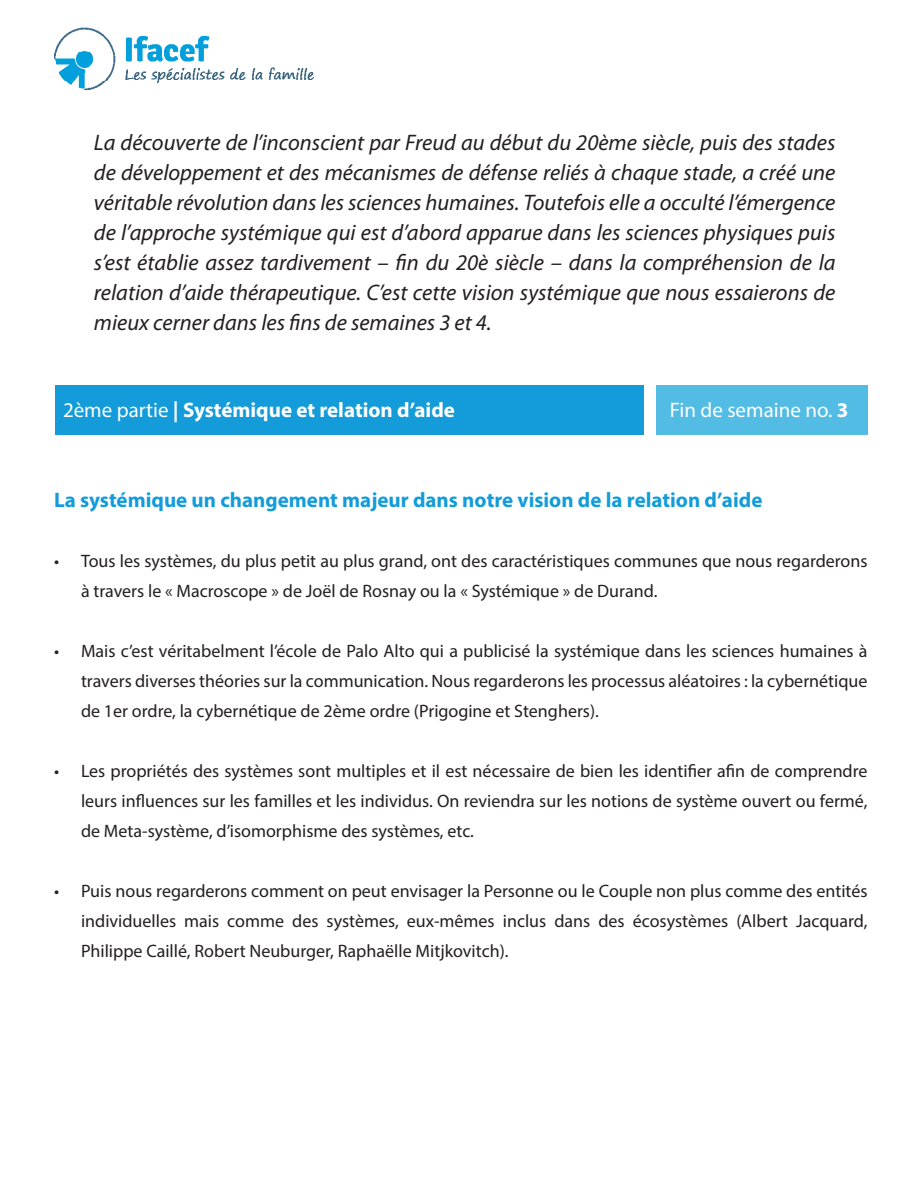
<style>
.page{position:relative;width:918px;height:1188px;background:#fff}
.page>*{position:absolute;margin:0;border:0;box-sizing:border-box;transform-origin:0 0}
.t1{font:italic 22.5px/30px "Myriad Pro";color:#231f20;text-align:justify}
.t2{font:700 21px "Myriad Pro";color:#139cd9}
.t3{font:700 21px "Myriad Pro";color:#fff}
.t4{font:21px "Myriad Pro";color:#fff}
.t5{font:18px/30px "Myriad Pro";color:#231f20;text-align:justify}
.s1{font-weight:400}
.s2{font-weight:700}
</style>
<div class="page">
<img style="left:54px;top:27px;width:260px;height:62px">
<div style="left:55px;top:385px;width:589px;height:50px;background:#139cd9"></div>
<div style="left:656px;top:385px;width:212px;height:50px;background:#52bce5"></div>
<p class="t1" style="left:94px;top:127px;width:743px">La découverte de l’inconscient par Freud au début du 20ème siècle, puis des stades de développement et des mécanismes de défense reliés à chaque stade, a créé une véritable révolution dans les sciences humaines. Toutefois elle a occulté l’émergence de l’approche systémique qui est d’abord apparue dans les sciences physiques puis s’est établie assez tardivement – fin du 20è siècle – dans la compréhension de la relation d’aide thérapeutique. C’est cette vision systémique que nous essaierons de mieux cerner dans les fins de semaines 3 et 4.</p>
<p class="t3" style="left:63px;top:396px;width:393px"><span class="s1">2ème partie</span> | Systémique et relation d’aide</p>
<p class="t4" style="left:670px;top:397px;width:180px">Fin de semaine no. <span class="s2">3</span></p>
<p class="t2" style="left:54px;top:486px;width:710px">La systémique un changement majeur dans notre vision de la relation d’aide</p>
<p class="t5" style="left:81px;top:545px;width:788px;text-indent:-27px">• Tous les systèmes, du plus petit au plus grand, ont des caractéristiques communes que nous regarderons à travers le « Macroscope » de Joël de Rosnay ou la « Systémique » de Durand.</p>
<p class="t5" style="left:81px;top:635px;width:788px;text-indent:-27px">• Mais c’est véritabelment l’école de Palo Alto qui a publicisé la systémique dans les sciences humaines à travers diverses théories sur la communication. Nous regarderons les processus aléatoires : la cybernétique de 1er ordre, la cybernétique de 2ème ordre (Prigogine et Stenghers).</p>
<p class="t5" style="left:81px;top:755px;width:788px;text-indent:-27px">• Les propriétés des systèmes sont multiples et il est nécessaire de bien les identifier afin de comprendre leurs influences sur les familles et les individus. On reviendra sur les notions de système ouvert ou fermé, de Meta-système, d’isomorphisme des systèmes, etc.</p>
<p class="t5" style="left:81px;top:875px;width:788px;text-indent:-27px">• Puis nous regarderons comment on peut envisager la Personne ou le Couple non plus comme des entités individuelles mais comme des systèmes, eux-mêmes inclus dans des écosystèmes (Albert Jacquard, Philippe Caillé, Robert Neuburger, Raphaëlle Mitjkovitch).</p>
</div>
